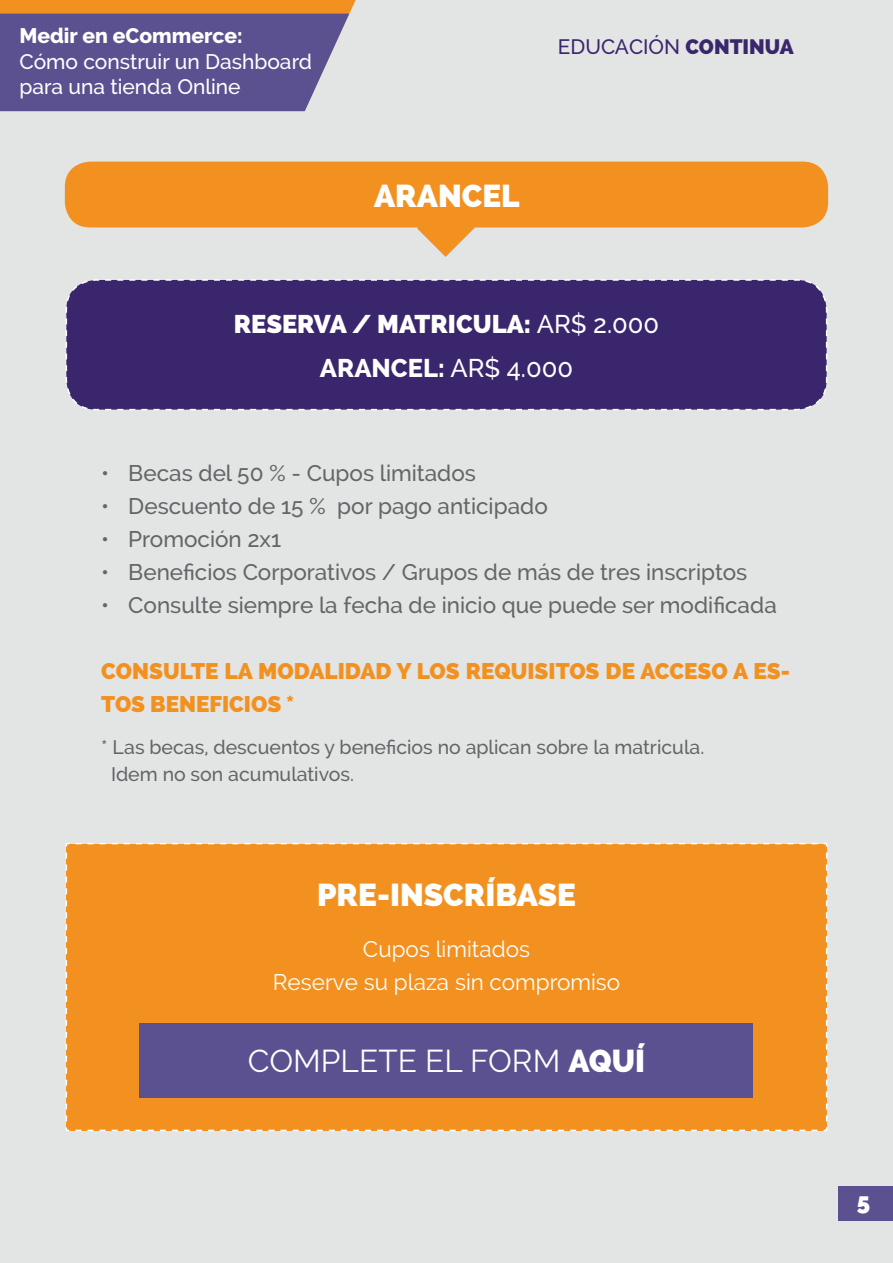
<style>
.page{position:relative;width:893px;height:1263px;background:#e3e4e4}
.page>*{position:absolute;margin:0;border:0;box-sizing:border-box;transform-origin:0 0}
.t1{font:800 31.5px "Raleway";color:#fff}
.t2{font:31.5px "Raleway";color:#fff}
.t3{font:800 25.5px/43.5px "Raleway";color:#fff;text-align:center}
.t4{font:800 24px "Raleway";color:#fff}
.t5{font:500 22.5px "Raleway";color:#646567}
.t6{font:800 22.5px/33px "Raleway";color:#f29120}
.t7{font:22.5px/33px "Raleway";color:#fff;text-align:center}
.t8{font:500 21px/25.5px "Raleway";color:#fff}
.t9{font:800 21px "Raleway";color:#fff}
.t10{font:500 20.85px "Raleway";color:#3a266d}
.t11{font:500 19.5px/27px "Raleway";color:#646567}
.s1{font-weight:800}
.s2{font-weight:500}
.s3{font-style:inherit}
</style>
<div class="page">
<div style="left:65px;top:162px;width:763px;height:65px;background:#f29120;border-radius:26px"></div>
<svg style="left:417px;top:227px;width:59px;height:30px"></svg>
<div style="left:839px;top:1187px;width:54px;height:34px;background:#5c5190"></div>
<svg style="left:0;top:0;width:356px;height:111px;background:#776388"></svg>
<div style="left:65px;top:279px;width:763px;height:131px;background:#3a266d"></div>
<div style="left:65px;top:843px;width:763px;height:288px;background:#f29120"></div>
<div style="left:140px;top:1023px;width:613px;height:74px;background:#5c5190"></div>
<p class="t9" style="left:19px;top:24px;width:225px">Medir en eCommerce:</p>
<p class="t8" style="left:19px;top:48px;width:294px">Cómo construir un Dashboard para una tienda Online</p>
<p class="t10" style="left:558px;top:35px;width:237px">EDUCACIÓN <span class="s1">CONTINUA</span></p>
<h1 class="t1" style="left:374px;top:177px;width:147px">ARANCEL</h1>
<p class="t3" style="left:234px;top:303px;width:427px">RESERVA / MATRICULA: <span class="s2">AR$ 2.000<br></span><span class="s3">ARANCEL:</span> <span class="s2">AR$ 4.000</span></p>
<p class="t5" style="left:101px;top:460px;width:376px">• Becas del 50 % - Cupos limitados</p>
<p class="t5" style="left:101px;top:493px;width:448px">• Descuento de 15 % por pago anticipado</p>
<p class="t5" style="left:101px;top:526px;width:181px">• Promoción 2x1</p>
<p class="t5" style="left:101px;top:559px;width:647px">• Beneficios Corporativos / Grupos de más de tres inscriptos</p>
<p class="t5" style="left:101px;top:592px;width:677px">• Consulte siempre la fecha de inicio que puede ser modificada</p>
<p class="t6" style="left:101px;top:655px;width:690px">CONSULTE LA MODALIDAD Y LOS REQUISITOS DE ACCESO A ES-<br>TOS BENEFICIOS *</p>
<p class="t11" style="left:111px;top:734px;width:595px;text-indent:-10px">* Las becas, descuentos y beneficios no aplican sobre la matricula.<br>Idem no son acumulativos.</p>
<h1 class="t1" style="left:317px;top:877px;width:260px">PRE-INSCRÍBASE</h1>
<p class="t7" style="left:273px;top:933px;width:349px">Cupos limitados<br>Reserve su plaza sin compromiso</p>
<h1 class="t2" style="left:248px;top:1043px;width:399px">COMPLETE EL FORM <span class="s1">AQUÍ</span></h1>
<p class="t4" style="left:857px;top:1188px;width:15px">5</p>
</div>
